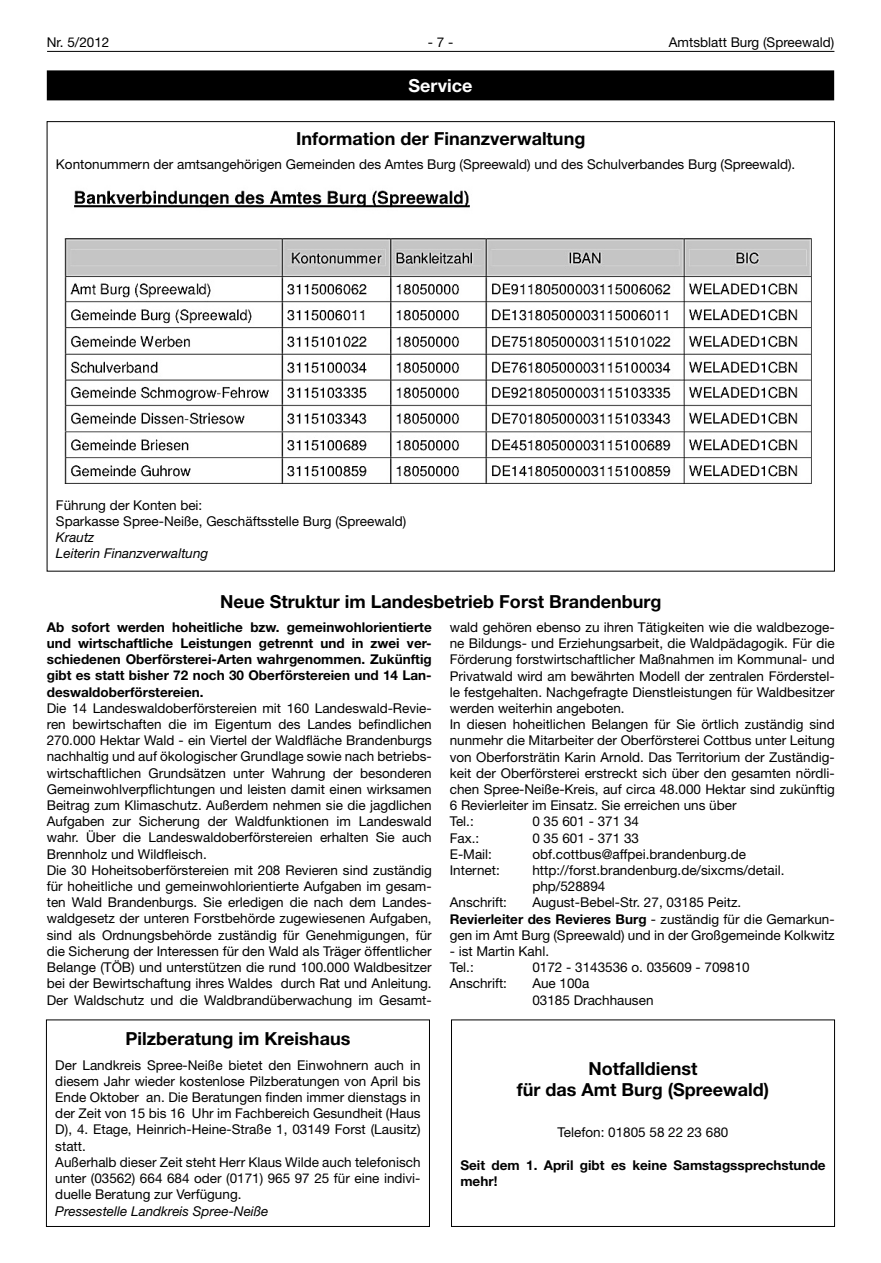
<style>
.page{position:relative;width:881px;height:1263px;background:#fff}
.page>*{position:absolute;margin:0;border:0;box-sizing:border-box;transform-origin:0 0}
.t1{font:700 18px/21.6px "Helvetica Neue LT";color:#000;text-align:center}
.t2{font:700 18px "Helvetica Neue LT";color:#fff}
.t3{font:13.5px/16.2px "Helvetica Neue LT";color:#000}
.t4{font:700 13.5px/16.2px "Helvetica Neue LT";color:#000;text-align:justify}
.t5{font:italic 13.5px/16.2px "Helvetica Neue LT";color:#000}
.s1{font-weight:700}
</style>
<div class="page">
<hr style="left:47px;top:51px;width:787px;height:1px;background:#000">
<div style="left:47px;top:70px;width:786px;height:30px;background:#000"></div>
<img style="left:64px;top:190px;width:748px;height:294px">
<div style="left:46px;top:1019px;width:383px;height:208px;border:1px solid #000"></div>
<div style="left:451px;top:1019px;width:383px;height:208px;border:1px solid #000"></div>
<p class="t3" style="left:47px;top:34px;width:64px">Nr. 5/2012</p>
<p class="t3" style="left:427px;top:34px;width:27px">- 7 -</p>
<p class="t3" style="left:668px;top:34px;width:167px">Amtsblatt Burg (Spreewald)</p>
<h1 class="t2" style="left:408px;top:74px;width:65px">Service</h1>
<h1 class="t1" style="left:296px;top:127px;width:290px">Information der Finanzverwaltung</h1>
<p class="t3" style="left:56px;top:156px;width:740px">Kontonummern der amtsangehörigen Gemeinden des Amtes Burg (Spreewald) und des Schulverbandes Burg (Spreewald).</p>
<p class="t3" style="left:56px;top:496px;width:352px">Führung der Konten bei:<br>Sparkasse Spree-Neiße, Geschäftsstelle Burg (Spreewald)</p>
<p class="t5" style="left:56px;top:529px;width:154px">Krautz<br>Leiterin Finanzverwaltung</p>
<h1 class="t1" style="left:220px;top:590px;width:443px">Neue Struktur im Landesbetrieb Forst Brandenburg</h1>
<p class="t4" style="left:47px;top:619px;width:386px">Ab sofort werden hoheitliche bzw. gemeinwohlorientierte und wirtschaftliche Leistungen getrennt und in zwei ver&shy;schiedenen Oberförsterei-Arten wahrgenommen. Zukünftig gibt es statt bisher 72 noch 30 Oberförstereien und 14 Lan&shy;deswaldoberförstereien.</p>
<p class="t3" style="left:47px;top:700px;width:386px">Die 14 Landeswaldoberförstereien mit 160 Landeswald-Revie&shy;ren bewirtschaften die im Eigentum des Landes befindlichen 270.000 Hektar Wald - ein Viertel der Waldfläche Brandenburgs nachhaltig und auf ökologischer Grundlage sowie nach betriebs&shy;wirtschaftlichen Grundsätzen unter Wahrung der besonderen Gemeinwohlverpflichtungen und leisten damit einen wirksamen Beitrag zum Klimaschutz. Außerdem nehmen sie die jagdlichen Aufgaben zur Sicherung der Waldfunktionen im Landeswald wahr. Über die Landeswaldoberförstereien erhalten Sie auch Brennholz und Wildfleisch.<br>Die 30 Hoheitsoberförstereien mit 208 Revieren sind zuständig für hoheitliche und gemeinwohlorientierte Aufgaben im gesam&shy;ten Wald Brandenburgs. Sie erledigen die nach dem Landes&shy;waldgesetz der unteren Forstbehörde zugewiesenen Aufgaben, sind als Ordnungsbehörde zuständig für Genehmigungen, für die Sicherung der Interessen für den Wald als Träger öffentlicher Belange (TÖB) und unterstützen die rund 100.000 Waldbesitzer bei der Bewirtschaftung ihres Waldes durch Rat und Anleitung.<br>Der Waldschutz und die Waldbrandüberwachung im Gesamt-</p>
<p class="t3" style="left:449px;top:619px;width:386px">wald gehören ebenso zu ihren Tätigkeiten wie die waldbezoge&shy;ne Bildungs- und Erziehungsarbeit, die Waldpädagogik. Für die Förderung forstwirtschaftlicher Maßnahmen im Kommunal- und Privatwald wird am bewährten Modell der zentralen Förderstel&shy;le festgehalten. Nachgefragte Dienstleistungen für Waldbesitzer werden weiterhin angeboten.<br>In diesen hoheitlichen Belangen für Sie örtlich zuständig sind nunmehr die Mitarbeiter der Oberförsterei Cottbus unter Leitung von Oberforsträtin Karin Arnold. Das Territorium der Zuständig&shy;keit der Oberförsterei erstreckt sich über den gesamten nördli&shy;chen Spree-Neiße-Kreis, auf circa 48.000 Hektar sind zukünftig 6 Revierleiter im Einsatz. Sie erreichen uns über<br>Tel.:</p>
<p class="t3" style="left:532px;top:813px;width:108px">0 35 601 - 371 34</p>
<p class="t3" style="left:449px;top:829px;width:31px">Fax.:</p>
<p class="t3" style="left:532px;top:829px;width:108px">0 35 601 - 371 33</p>
<p class="t3" style="left:449px;top:846px;width:44px">E-Mail:</p>
<p class="t3" style="left:532px;top:846px;width:215px">obf.cottbus@affpei.brandenburg.de</p>
<p class="t3" style="left:449px;top:862px;width:52px">Internet:</p>
<p class="t3" style="left:532px;top:862px;width:253px">http://forst.brandenburg.de/sixcms/detail. php/528894</p>
<p class="t3" style="left:449px;top:894px;width:59px">Anschrift:</p>
<p class="t3" style="left:449px;top:894px;width:386px;text-indent:82px">August-Bebel-Str. 27, 03185 Peitz.<br><span class="s1">Revierleiter des Revieres Burg</span> - zuständig für die Gemarkun&shy;gen im Amt Burg (Spreewald) und in der Großgemeinde Kolkwitz</p>
<p class="t3" style="left:449px;top:943px;width:101px">- ist Martin Kahl.<br>Tel.:</p>
<p class="t3" style="left:532px;top:959px;width:219px">0172 - 3143536 o. 035609 - 709810</p>
<p class="t3" style="left:449px;top:975px;width:59px">Anschrift:</p>
<p class="t3" style="left:532px;top:975px;width:123px">Aue 100a<br>03185 Drachhausen</p>
<h1 class="t1" style="left:125px;top:1027px;width:226px">Pilzberatung im Kreishaus</h1>
<p class="t3" style="left:55px;top:1056px;width:366px">Der Landkreis Spree-Neiße bietet den Einwohnern auch in diesem Jahr wieder kostenlose Pilzberatungen von April bis Ende Oktober an. Die Beratungen finden immer dienstags in der Zeit von 15 bis 16 Uhr im Fachbereich Gesundheit (Haus D), 4. Etage, Heinrich-Heine-Straße 1, 03149 Forst (Lausitz) statt.<br>Außerhalb dieser Zeit steht Herr Klaus Wilde auch telefonisch unter (03562) 664 684 oder (0171) 965 97 25 für eine indivi&shy;duelle Beratung zur Verfügung.</p>
<p class="t5" style="left:55px;top:1202px;width:214px">Pressestelle Landkreis Spree-Neiße</p>
<h1 class="t1" style="left:516px;top:1057px;width:254px">Notfalldienst<br>für das Amt Burg (Spreewald)</h1>
<p class="t3" style="left:557px;top:1124px;width:172px">Telefon: 01805 58 22 23 680</p>
<p class="t4" style="left:460px;top:1156px;width:366px">Seit dem 1. April gibt es keine Samstagssprechstunde mehr!</p>
</div>
